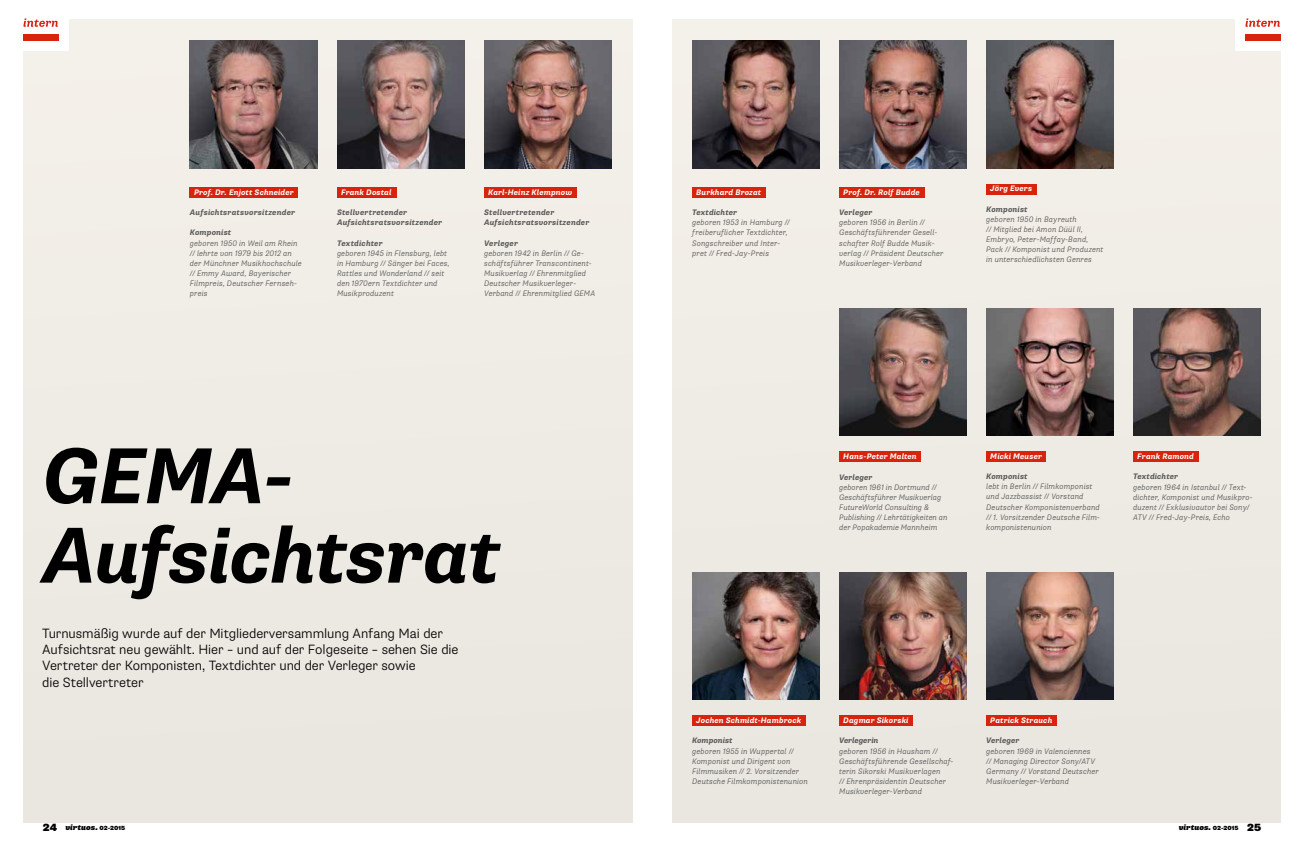
<style>
.page{position:relative;width:1304px;height:842px;background:#fff}
.page>*{position:absolute;margin:0;border:0;box-sizing:border-box;transform-origin:0 0}
.t1{font:italic 700 79.4px "Supria Sans";letter-spacing:-.02em;color:#000}
.t2{font:300 13.5px/16.2px "Supria Sans";letter-spacing:-.005em;color:#000}
.t3{font:italic 300 8px/10.1px "Supria Sans";letter-spacing:.015em;color:#565656}
.t4{font:italic 700 8px/10.1px "Supria Sans";letter-spacing:.015em;color:#565656}
.t5{font:italic 700 8px "Supria Sans";letter-spacing:.01em;color:#fff}
.t6{font:italic 900 8px "Supria Sans";color:#000}
.t7{font:italic 700 8px "Supria Sans";letter-spacing:-.01em;color:#565656}
.t8{font:italic 700 8px "Supria Sans";letter-spacing:-.005em;color:#565656}
.s1{font-style:normal;font-size:10.5px}
.s2{font-style:normal;font-size:6px}
</style>
<div class="page">
<div style="left:672px;top:20px;width:609px;height:802px;background:#eeebe5"></div>
<div style="left:23px;top:20px;width:609px;height:802px;background:#eeebe4"></div>
<div style="left:13px;top:0;width:56px;height:50px;background:#fff"></div>
<svg style="left:23px;top:18px;width:35px;height:9px"></svg>
<div style="left:23px;top:34px;width:36px;height:7px;background:#d8230d"></div>
<div style="left:1235px;top:0;width:56px;height:50px;background:#fff"></div>
<svg style="left:1245px;top:18px;width:35px;height:9px"></svg>
<div style="left:1245px;top:34px;width:36px;height:7px;background:#d8230d"></div>
<div style="left:692px;top:715px;width:113px;height:11px;background:#d8230d"></div>
<img style="left:692px;top:572px;width:128px;height:128px">
<div style="left:692px;top:187px;width:73px;height:11px;background:#d8230d"></div>
<img style="left:692px;top:41px;width:128px;height:127px">
<div style="left:190px;top:187px;width:108px;height:11px;background:#d8230d"></div>
<img style="left:190px;top:41px;width:127px;height:127px">
<div style="left:337px;top:187px;width:59px;height:11px;background:#d8230d"></div>
<img style="left:337px;top:41px;width:128px;height:127px">
<img style="left:484px;top:41px;width:128px;height:127px">
<div style="left:484px;top:187px;width:93px;height:11px;background:#d8230d"></div>
<div style="left:1133px;top:451px;width:65px;height:11px;background:#d8230d"></div>
<img style="left:1133px;top:308px;width:128px;height:128px">
<div style="left:839px;top:187px;width:85px;height:11px;background:#d8230d"></div>
<img style="left:839px;top:41px;width:128px;height:127px">
<div style="left:839px;top:451px;width:82px;height:11px;background:#d8230d"></div>
<img style="left:839px;top:308px;width:128px;height:128px">
<div style="left:839px;top:715px;width:73px;height:11px;background:#d8230d"></div>
<img style="left:839px;top:572px;width:128px;height:128px">
<div style="left:986px;top:451px;width:60px;height:11px;background:#d8230d"></div>
<img style="left:986px;top:308px;width:128px;height:128px">
<div style="left:986px;top:715px;width:71px;height:11px;background:#d8230d"></div>
<img style="left:986px;top:572px;width:128px;height:128px">
<div style="left:986px;top:184px;width:51px;height:11px;background:#d8230d"></div>
<img style="left:986px;top:41px;width:128px;height:127px">
<p class="t5" style="left:194px;top:187px;width:101px">Prof. Dr. Enjott Schneider</p>
<p class="t4" style="left:190px;top:208px;width:107px">Aufsichtsratsvorsitzender</p>
<p class="t4" style="left:190px;top:228px;width:43px">Komponist</p>
<p class="t3" style="left:190px;top:238px;width:113px">geboren 1950 in Weil am Rhein // lehrte von 1979 bis 2012 an der Münchner Musikhochschule // Emmy Award, Bayerischer<br>Filmpreis, Deutscher Fernseh&shy;preis</p>
<p class="t5" style="left:341px;top:187px;width:52px">Frank Dostal</p>
<p class="t4" style="left:337px;top:208px;width:107px">Stellvertretender<br>Aufsichtsratsvorsitzender</p>
<p class="t4" style="left:337px;top:238px;width:47px">Textdichter</p>
<p class="t3" style="left:337px;top:248px;width:114px">geboren 1945 in Flensburg, lebt in Hamburg // Sänger bei Faces,<br>Rattles und Wonderland // seit den 1970ern Textdichter und<br>Musikproduzent</p>
<p class="t5" style="left:488px;top:187px;width:85px">Karl-Heinz Klempnow</p>
<p class="t4" style="left:484px;top:208px;width:107px">Stellvertretender<br>Aufsichtsratsvorsitzender</p>
<p class="t4" style="left:484px;top:238px;width:35px">Verleger</p>
<p class="t3" style="left:484px;top:248px;width:113px">geboren 1942 in Berlin // Ge&shy;schäftsführer Transcontinent-<br>Musikverlag // Ehrenmitglied<br>Deutscher Musikverleger-<br>Verband // Ehrenmitglied GEMA</p>
<h1 class="t1" style="left:42px;top:427px;width:254px">GEMA-</h1>
<h1 class="t1" style="left:42px;top:507px;width:460px">Aufsichtsrat</h1>
<h2 class="t2" style="left:42px;top:625px;width:418px">Turnusmäßig wurde auf der Mitgliederversammlung Anfang Mai der Aufsichtsrat neu gewählt. Hier – und auf der Folgeseite – sehen Sie die Vertreter der Komponisten, Textdichter und der Verleger sowie<br>die Stellvertreter</h2>
<p class="t5" style="left:696px;top:187px;width:66px">Burkhard Brozat</p>
<p class="t4" style="left:692px;top:208px;width:46px">Textdichter</p>
<p class="t3" style="left:692px;top:218px;width:99px">geboren 1953 in Hamburg // freiberuflicher Textdichter,<br>Songschreiber und Inter&shy;pret // Fred-Jay-Preis</p>
<p class="t5" style="left:843px;top:187px;width:78px">Prof. Dr. Rolf Budde</p>
<p class="t4" style="left:839px;top:208px;width:35px">Verleger</p>
<p class="t3" style="left:839px;top:218px;width:106px">geboren 1956 in Berlin //<br>Geschäftsführender Gesell&shy;schafter Rolf Budde Musik&shy;verlag // Präsident Deutscher<br>Musikverleger-Verband</p>
<p class="t5" style="left:990px;top:184px;width:43px">Jörg Evers</p>
<p class="t4" style="left:986px;top:204px;width:43px">Komponist</p>
<p class="t3" style="left:986px;top:214px;width:119px">geboren 1950 in Bayreuth<br>// Mitglied bei Amon Düül II,<br>Embryo, Peter-Maffay-Band,<br>Pack // Komponist und Produzent in unterschiedlichsten Genres</p>
<p class="t5" style="left:843px;top:452px;width:75px">Hans-Peter Malten</p>
<p class="t4" style="left:839px;top:472px;width:35px">Verleger</p>
<p class="t3" style="left:839px;top:482px;width:110px">geboren 1961 in Dortmund //<br>Geschäftsführer Musikverlag<br>FutureWorld Consulting &amp;<br>Publishing // Lehrtätigkeiten an der Popakademie Mannheim</p>
<p class="t5" style="left:990px;top:451px;width:53px">Micki Meuser</p>
<p class="t4" style="left:986px;top:472px;width:43px">Komponist</p>
<p class="t3" style="left:986px;top:482px;width:115px">lebt in Berlin // Filmkomponist und Jazzbassist // Vorstand<br>Deutscher Komponistenverband // 1. Vorsitzender Deutsche Film&shy;komponistenunion</p>
<p class="t5" style="left:1137px;top:451px;width:58px">Frank Ramond</p>
<p class="t4" style="left:1133px;top:472px;width:46px">Textdichter</p>
<p class="t3" style="left:1133px;top:482px;width:121px">geboren 1964 in Istanbul // Text&shy;dichter, Komponist und Musikpro&shy;duzent // Exklusivautor bei Sony/</p>
<p class="t3" style="left:1133px;top:512px;width:98px">ATV // Fred-Jay-Preis, Echo</p>
<p class="t5" style="left:696px;top:715px;width:106px">Jochen Schmidt-Hambrock</p>
<p class="t8" style="left:692px;top:736px;width:42px">Komponist</p>
<p class="t3" style="left:692px;top:746px;width:117px">geboren 1955 in Wuppertal //<br>Komponist und Dirigent von<br>Filmmusiken // 2. Vorsitzender<br>Deutsche Filmkomponistenunion</p>
<p class="t5" style="left:843px;top:715px;width:67px">Dagmar Sikorski</p>
<p class="t7" style="left:839px;top:736px;width:41px">Verlegerin</p>
<p class="t3" style="left:839px;top:746px;width:116px">geboren 1956 in Hausham //<br>Geschäftsführende Gesellschaf&shy;terin Sikorski Musikverlagen<br>// Ehrenpräsidentin Deutscher<br>Musikverleger-Verband</p>
<p class="t5" style="left:990px;top:715px;width:64px">Patrick Strauch</p>
<p class="t4" style="left:986px;top:736px;width:35px">Verleger</p>
<p class="t3" style="left:986px;top:746px;width:114px">geboren 1969 in Valenciennes<br>// Managing Director Sony/ATV<br>Germany // Vorstand Deutscher<br>Musikverleger-Verband</p>
<p class="t6" style="left:43px;top:822px;width:84px"><span class="s1">24</span> virtuos. <span class="s2">02-2015</span></p>
<p class="t6" style="left:1179px;top:822px;width:84px">virtuos. <span class="s2">02-2015</span> <span class="s1">25</span></p>
</div>
